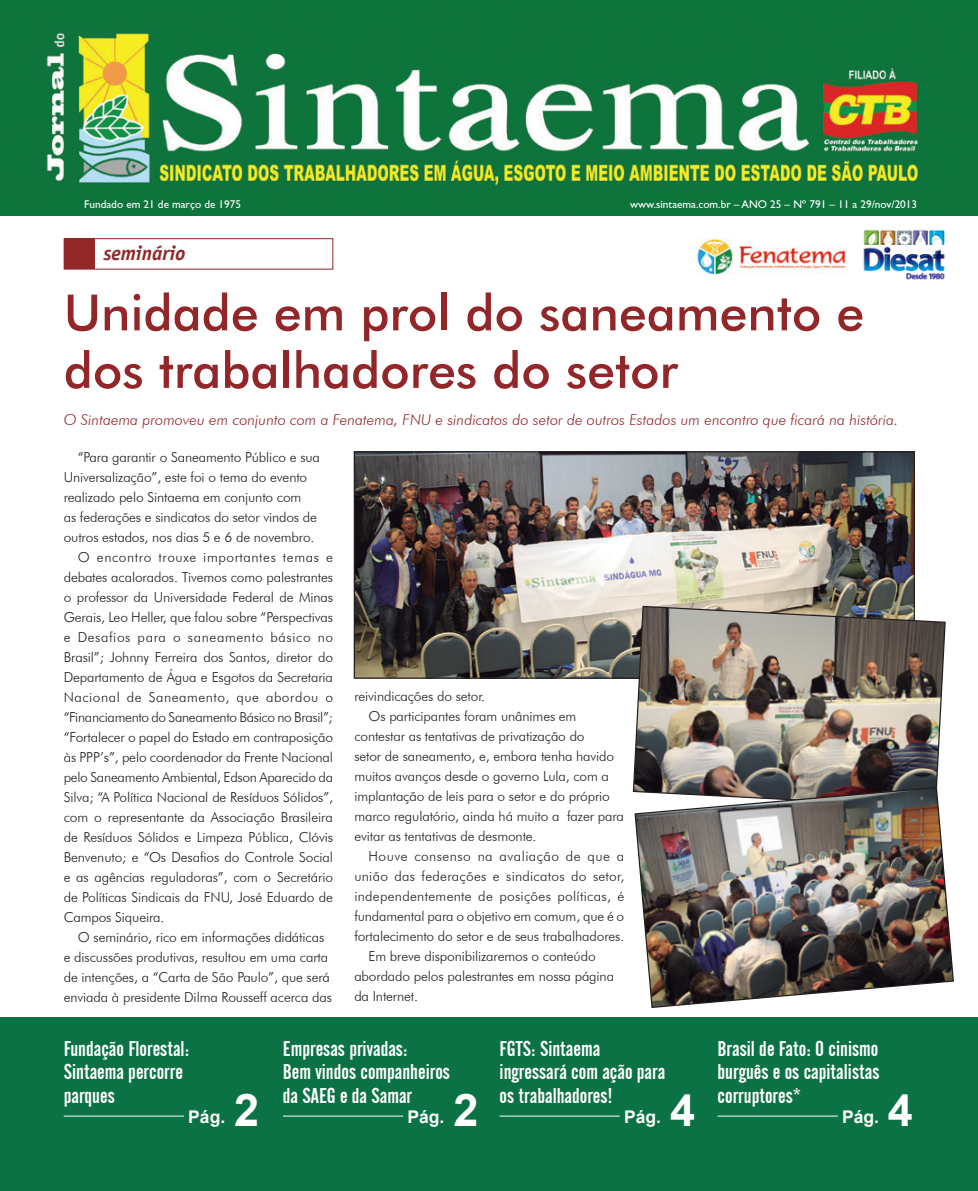
<style>
.page{position:relative;width:978px;height:1191px;background:#fff}
.page>*{position:absolute;margin:0;border:0;box-sizing:border-box;transform-origin:0 0}
.Título_OK{font:500 50px/57.5px "Futura BT";color:#922629}
.t1{font:700 45px "Arial";color:#fff}
.Chamadas_OK{font:21.25px/23.8px "Alternate Gothic No 2 BT";color:#fff}
.t2{font:italic 700 20px "Officina Sans";color:#922629}
.t3{font:700 17.5px "Arial";color:#fff}
.Texto_OK{font:italic 300 15px "Futura BT";color:#922629}
.Texto_OK-2{font:300 13.75px/20px "Futura BT";letter-spacing:-.01em;color:#231f20}
.Cabeça_OK{font:11.25px "Gill Sans";color:#fff}
</style>
<div class="page">
<img style="left:0;top:0;width:978px;height:215px">
<img style="left:696px;top:238px;width:150px;height:37px">
<img style="left:863px;top:229px;width:82px;height:51px">
<div style="left:64px;top:238px;width:269px;height:31px;background:#fff;border:1px solid #922629"></div>
<div style="left:64px;top:239px;width:31px;height:30px;background:#922629"></div>
<img style="left:356px;top:453px;width:557px;height:223px">
<img style="left:632px;top:605px;width:314px;height:187px">
<img style="left:634px;top:786px;width:320px;height:222px">
<div style="left:1px;top:1017px;width:977px;height:174px;background:#0a7244"></div>
<hr style="left:718px;top:1115px;width:120px;height:1px;background:#fff">
<hr style="left:500px;top:1115px;width:120px;height:1px;background:#fff">
<hr style="left:283px;top:1115px;width:120px;height:1px;background:#fff">
<hr style="left:64px;top:1115px;width:120px;height:1px;background:#fff">
<p class="Cabeça_OK" style="left:84px;top:198px;width:158px">Fundado em 21 de março de 1975</p>
<p class="Cabeça_OK" style="left:630px;top:198px;width:289px">www.sintaema.com.br – ANO 25 – Nº 791 – 11 a 29/nov/2013</p>
<p class="t2" style="left:104px;top:241px;width:83px">seminário</p>
<p class="Título_OK" style="left:64px;top:283px;width:802px">Unidade em prol do saneamento e dos trabalhadores do setor</p>
<p class="Texto_OK" style="left:64px;top:411px;width:836px">O Sintaema promoveu em conjunto com a Fenatema, FNU e sindicatos do setor de outros Estados um encontro que ficará na história.</p>
<p class="Texto_OK-2" style="left:64px;top:447px;width:258px;text-indent:14px">“Para garantir o Saneamento Público e sua Universalização”, este foi o tema do evento realizado pelo Sintaema em conjunto com<br>as federações e sindicatos do setor vindos de outros estados, nos dias 5 e 6 de novembro.</p>
<p class="Texto_OK-2" style="left:64px;top:547px;width:271px;text-align:justify;text-indent:14px">O encontro trouxe importantes temas e debates acalorados. Tivemos como palestrantes o professor da Universidade Federal de Minas Gerais, Leo Heller, que falou sobre “Perspectivas e Desafios para o saneamento básico no Brasil”; Johnny Ferreira dos Santos, diretor do Departamento de Água e Esgotos da Secretaria Nacional de Saneamento, que abordou o “Financiamento do Saneamento Básico no Brasil”; “Fortalecer o papel do Estado em contraposição às PPP’s”, pelo coordenador da Frente Nacional pelo Saneamento Ambiental, Edson Aparecido da Silva; “A Política Nacional de Resíduos Sólidos”, com o representante da Associação Brasileira de Resíduos Sólidos e Limpeza Pública, Clóvis Benvenuto; e “Os Desafios do Controle Social e as agências reguladoras”, com o Secretário de Políticas Sindicais da FNU, José Eduardo de Campos Siqueira.</p>
<p class="Texto_OK-2" style="left:64px;top:927px;width:270px;text-align:center">O seminário, rico em informações didáticas<br>e discussões produtivas, resultou em uma carta de intenções, a “Carta de São Paulo”, que será enviada à presidente Dilma Rousseff acerca das</p>
<p class="Texto_OK-2" style="left:354px;top:686px;width:132px">reivindicações do setor.</p>
<p class="Texto_OK-2" style="left:354px;top:706px;width:271px;text-indent:14px">Os participantes foram unânimes em contestar as tentativas de privatização do<br>setor de saneamento, e, embora tenha havido muitos avanços desde o governo Lula, com a implantação de leis para o setor e do próprio marco regulatório, ainda há muito a fazer para evitar as tentativas de desmonte.</p>
<p class="Texto_OK-2" style="left:354px;top:846px;width:272px;text-align:justify;text-indent:14px">Houve consenso na avaliação de que a união das federações e sindicatos do setor, independentemente de posições políticas, é fundamental para o objetivo em comum, que é o fortalecimento do setor e de seus trabalhadores.</p>
<p class="Texto_OK-2" style="left:354px;top:946px;width:261px;text-indent:14px">Em breve disponibilizaremos o conteúdo abordado pelos palestrantes em nossa página da Internet.</p>
<p class="Chamadas_OK" style="left:64px;top:1036px;width:127px">Fundação Florestal:</p>
<p class="Chamadas_OK" style="left:64px;top:1060px;width:121px">Sintaema percorre</p>
<p class="Chamadas_OK" style="left:64px;top:1084px;width:53px">parques</p>
<p class="t3" style="left:188px;top:1105px;width:38px">Pág.</p>
<p class="t1" style="left:234px;top:1080px;width:27px">2</p>
<p class="Chamadas_OK" style="left:283px;top:1036px;width:126px">Empresas privadas:</p>
<p class="Chamadas_OK" style="left:283px;top:1060px;width:169px">Bem vindos companheiros da SAEG e da Samar</p>
<p class="t3" style="left:407px;top:1105px;width:38px">Pág.</p>
<p class="t1" style="left:453px;top:1080px;width:27px">2</p>
<p class="Chamadas_OK" style="left:500px;top:1036px;width:167px">FGTS: Sintaema ingressará com ação para os trabalhadores!</p>
<p class="t3" style="left:624px;top:1105px;width:38px">Pág.</p>
<p class="t1" style="left:670px;top:1080px;width:27px">4</p>
<p class="Chamadas_OK" style="left:718px;top:1036px;width:163px;text-align:justify">Brasil de Fato: O cinismo burguês e os capitalistas corruptores*</p>
<p class="t3" style="left:842px;top:1105px;width:38px">Pág.</p>
<p class="t1" style="left:888px;top:1080px;width:27px">4</p>
</div>
